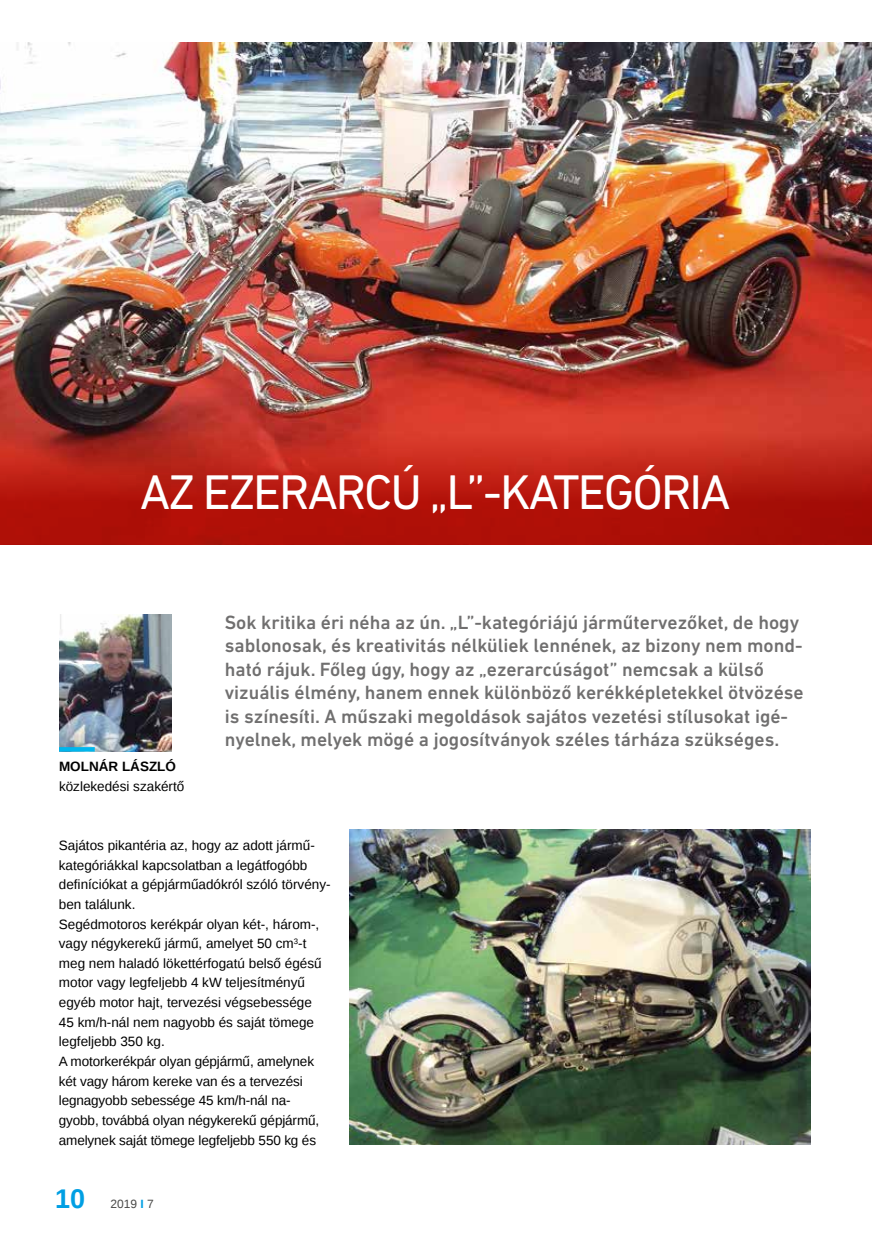
<style>
.page{position:relative;width:872px;height:1246px;background:#fff}
.page>*{position:absolute;margin:0;border:0;box-sizing:border-box;transform-origin:0 0}
.t1{font:49.5px "DIN Next LT Pro";letter-spacing:-.04em;color:#fff}
.t2{font:700 27px "Liberation Sans";color:#009fe3}
.t3{font:500 19.5px/23.4px "DIN Next LT Pro";color:#706f6f}
.t4{font:13.5px/19.6px "Liberation Sans";color:#000}
.t5{font:700 13.5px "Liberation Sans";color:#000}
.t6{font:12px "Liberation Sans";color:#4a4a49}
.s1{font-weight:700;color:#009fe3}
</style>
<div class="page">
<img style="left:0;top:42px;width:872px;height:381px">
<img style="left:59px;top:614px;width:113px;height:137px">
<div style="left:59px;top:747px;width:36px;height:5px;background:#00b6ed"></div>
<svg style="left:0;top:423px;width:872px;height:122px;background:#b71e14"></svg>
<img style="left:349px;top:829px;width:462px;height:315px">
<h1 class="t1" style="left:140px;top:463px;width:591px">AZ EZERARCÚ „L”-KATEGÓRIA</h1>
<p class="t5" style="left:59px;top:757px;width:118px">MOLNÁR LÁSZLÓ</p>
<p class="t4" style="left:59px;top:777px;width:127px">közlekedési szakértő</p>
<p class="t3" style="left:225px;top:610px;width:580px">Sok kritika éri néha az ún. „L”-kategóriájú járműtervezőket, de hogy sablonosak, és kreativitás nélküliek lennének, az bizony nem mond&shy;ható rájuk. Főleg úgy, hogy az „ezerarcúságot” nemcsak a külső vizuális élmény, hanem ennek különböző kerékképletekkel ötvözése is színesíti. A műszaki megoldások sajátos vezetési stílusokat igé&shy;nyelnek, melyek mögé a jogosítványok széles tárháza szükséges.</p>
<p class="t4" style="left:59px;top:836px;width:273px">Sajátos pikantéria az, hogy az adott jármű&shy;kategóriákkal kapcsolatban a legátfogóbb definíciókat a gépjárműadókról szóló törvény&shy;ben találunk.<br>Segédmotoros kerékpár olyan két-, három-, vagy négykerekű jármű, amelyet 50 cm<sup>3</sup>-t meg nem haladó lökettérfogatú belső égésű motor vagy legfeljebb 4 kW teljesítményű egyéb motor hajt, tervezési végsebessége<br>45 km/h-nál nem nagyobb és saját tömege legfeljebb 350 kg.<br>A motorkerékpár olyan gépjármű, amelynek két vagy három kereke van és a tervezési legnagyobb sebessége 45 km/h-nál na&shy;gyobb, továbbá olyan négykerekű gépjármű, amelynek saját tömege legfeljebb 550 kg és</p>
<h2 class="t2" style="left:55px;top:1180px;width:32px">10</h2>
<p class="t6" style="left:110px;top:1197px;width:45px">2019 <span class="s1">I</span> 7</p>
</div>
